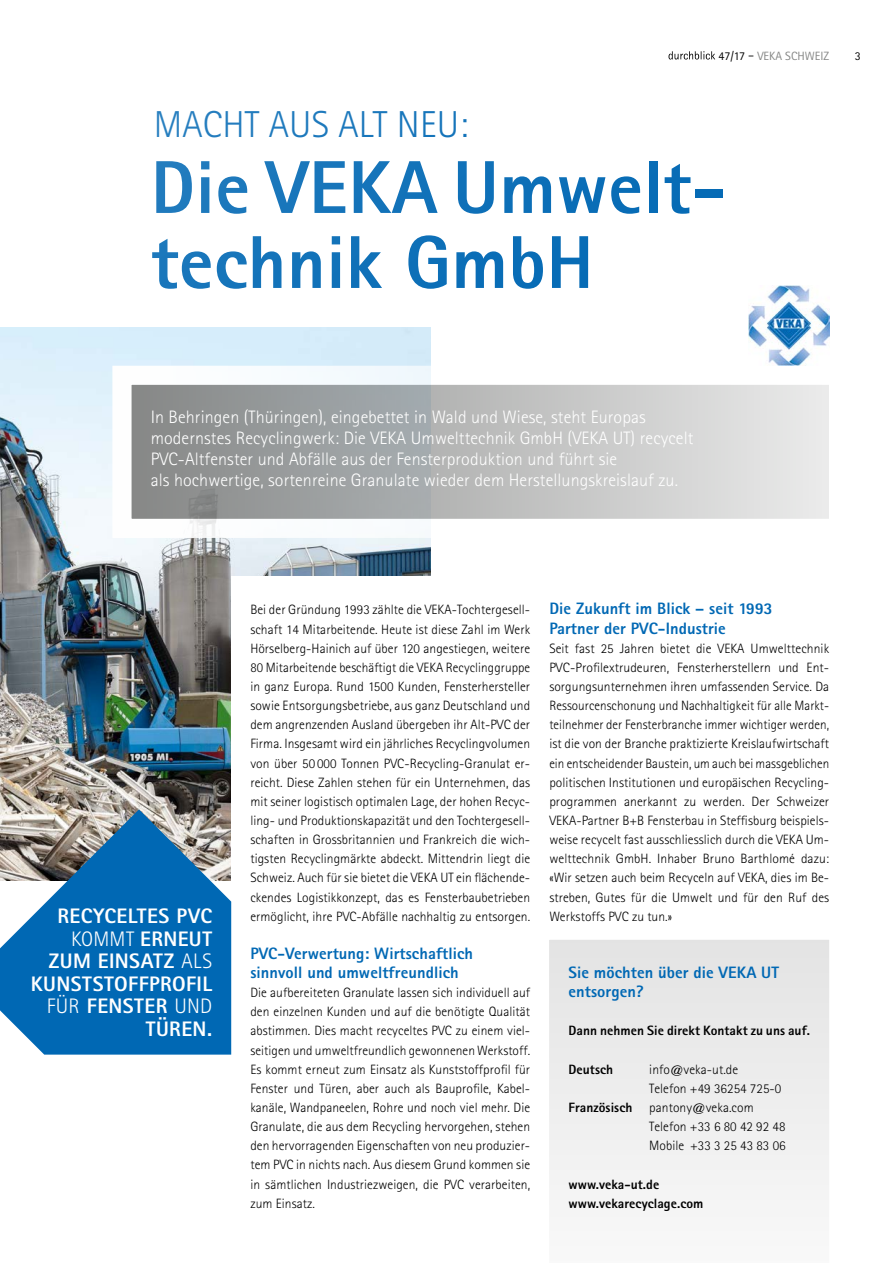
<style>
.page{position:relative;width:893px;height:1263px;background:#fff}
.page>*{position:absolute;margin:0;border:0;box-sizing:border-box;transform-origin:0 0}
.t1{font:800 75px/75px "Rotis Sans Serif";letter-spacing:.005em;color:#0068b4}
.t2{font:300 37.5px "Rotis Sans Serif";letter-spacing:.005em;color:#0068b4}
.Quots_rechts{font:800 21px/22.5px "Rotis Sans Serif";letter-spacing:.02em;color:#fff;text-align:right}
.Lead{font:300 18px/21px "Rotis Sans Serif";letter-spacing:.005em;color:#fff}
.Untertitel{font:800 16.5px/19.2px "Rotis Sans Serif";letter-spacing:.005em;color:#0068b4}
.Grundtext{font:300 13.5px/19.2px "Rotis Sans Serif";letter-spacing:.005em;color:#000;text-align:justify}
.Grundtext-2{font:800 13.5px "Rotis Sans Serif";letter-spacing:.005em;color:#000}
.t3{font:12px "Rotis Sans Serif";color:#868786}
.t4{font:12px "Rotis Sans Serif";color:#000}
.s1{color:#000}
.s2{font-weight:300}
.s3{font-weight:800}
</style>
<div class="page">
<img style="left:0;top:327px;width:431px;height:482px">
<svg style="left:0;top:803px;width:15px;height:6px"></svg>
<div style="left:231px;top:576px;width:662px;height:687px;background:#fff"></div>
<svg style="left:111px;top:364px;width:718px;height:175px"></svg>
<div style="left:549px;top:940px;width:280px;height:260px;background:#ececec"></div>
<svg style="left:0;top:809px;width:231px;height:245px;background:#327cb2"></svg>
<img style="left:749px;top:285px;width:80px;height:81px">
<svg style="left:668px;top:51px;width:47px;height:9px"></svg>
<p class="t3" style="left:718px;top:48px;width:112px"><span class="s1">47/17 –</span> VEKA SCHWEIZ</p>
<p class="t4" style="left:855px;top:48px;width:7px">3</p>
<h2 class="t2" style="left:154px;top:103px;width:316px">MACHT AUS ALT NEU:</h2>
<h1 class="t1" style="left:151px;top:149px;width:577px">Die VEKA Umwelt&shy;technik GmbH</h1>
<p class="Lead" style="left:151px;top:407px;width:544px">In Behringen (Thüringen), eingebettet in Wald und Wiese, steht Europas modernstes Recyclingwerk: Die VEKA Umwelttechnik GmbH (VEKA UT) recycelt PVC-Altfenster und Abfälle aus der Fensterproduktion und führt sie<br>als hochwertige, sortenreine Granulate wieder dem Herstellungskreislauf zu.</p>
<p class="Quots_rechts" style="left:31px;top:904px;width:183px">RECYCELTES PVC<br><span class="s2">KOMMT</span> ERNEUT<br>ZUM EINSATZ <span class="s2">ALS<br></span>KUNSTSTOFFPROFIL<br><span class="s2">FÜR</span> FENSTER <span class="s2">UND<br></span>TÜREN.</p>
<p class="Grundtext" style="left:250px;top:600px;width:281px">Bei der Gründung 1993 zählte die VEKA-Tochtergesell&shy;schaft 14 Mitarbeitende. Heute ist diese Zahl im Werk Hörselberg-Hainich auf über 120 angestiegen, weitere 80 Mitarbeitende beschäftigt die VEKA Recyclinggruppe in ganz Europa. Rund 1500 Kunden, Fensterhersteller sowie Entsorgungsbetriebe, aus ganz Deutschland und dem angrenzenden Ausland übergeben ihr Alt-PVC der Firma. Insgesamt wird ein jährliches Recyclingvolumen von über 50 000 Tonnen PVC-Recycling-Granulat er&shy;reicht. Diese Zahlen stehen für ein Unternehmen, das mit seiner logistisch optimalen Lage, der hohen Recyc&shy;ling- und Produktionskapazität und den Tochtergesell&shy;schaften in Grossbritannien und Frankreich die wich&shy;tigsten Recyclingmärkte abdeckt. Mittendrin liegt die Schweiz. Auch für sie bietet die VEKA UT ein flächende&shy;ckendes Logistikkonzept, das es Fensterbaubetrieben ermöglicht, ihre PVC-Abfälle nachhaltig zu entsorgen.</p>
<p class="Untertitel" style="left:250px;top:943px;width:224px">PVC-Verwertung: Wirtschaftlich sinnvoll und umweltfreundlich</p>
<p class="Grundtext" style="left:250px;top:983px;width:281px">Die aufbereiteten Granulate lassen sich individuell auf den einzelnen Kunden und auf die benötigte Qualität abstimmen. Dies macht recyceltes PVC zu einem viel&shy;seitigen und umweltfreundlich gewonnenen Werkstoff.<br>Es kommt erneut zum Einsatz als Kunststoffprofil für Fenster und Türen, aber auch als Bauprofile, Kabel&shy;kanäle, Wandpaneelen, Rohre und noch viel mehr. Die Granulate, die aus dem Recycling hervorgehen, stehen den hervorragenden Eigenschaften von neu produzier&shy;tem PVC in nichts nach. Aus diesem Grund kommen sie in sämtlichen Industriezweigen, die PVC verarbeiten, zum Einsatz.</p>
<p class="Untertitel" style="left:549px;top:599px;width:225px">Die Zukunft im Blick – seit 1993<br>Partner der PVC-Industrie</p>
<p class="Grundtext" style="left:549px;top:639px;width:281px">Seit fast 25 Jahren bietet die VEKA Umwelttechnik PVC-Profilextrudeuren, Fensterherstellern und Ent&shy;sorgungsunternehmen ihren umfassenden Service. Da Ressourcenschonung und Nachhaltigkeit für alle Markt&shy;teilnehmer der Fensterbranche immer wichtiger werden, ist die von der Branche praktizierte Kreislaufwirtschaft ein entscheidender Baustein, um auch bei massgeblichen politischen Institutionen und europäischen Recycling&shy;programmen anerkannt zu werden. Der Schweizer VEKA-Partner B+B Fensterbau in Steffisburg beispiels&shy;weise recycelt fast ausschliesslich durch die VEKA Um&shy;welttechnik GmbH. Inhaber Bruno Barthlomé dazu: «Wir setzen auch beim Recyceln auf VEKA, dies im Be&shy;streben, Gutes für die Umwelt und für den Ruf des Werkstoffs PVC zu tun.»</p>
<p class="Untertitel" style="left:568px;top:963px;width:212px">Sie möchten über die VEKA UT entsorgen?</p>
<p class="Grundtext-2" style="left:568px;top:1022px;width:243px">Dann nehmen Sie direkt Kontakt zu uns auf.</p>
<p class="Grundtext-2" style="left:568px;top:1060px;width:46px">Deutsch</p>
<p class="Grundtext" style="left:649px;top:1059px;width:90px">info@veka-ut.de</p>
<p class="Grundtext" style="left:649px;top:1079px;width:134px">Telefon +49 36254 725-0</p>
<p class="Grundtext" style="left:568px;top:1098px;width:187px"><span class="s3">Französisch</span> pantony@veka.com</p>
<p class="Grundtext" style="left:649px;top:1117px;width:138px">Telefon +33 6 80 42 92 48</p>
<p class="Grundtext" style="left:649px;top:1136px;width:138px">Mobile +33 3 25 43 83 06</p>
<p class="Grundtext-2" style="left:568px;top:1175px;width:92px">www.veka-ut.de</p>
<p class="Grundtext-2" style="left:568px;top:1194px;width:137px">www.vekarecyclage.com</p>
</div>
